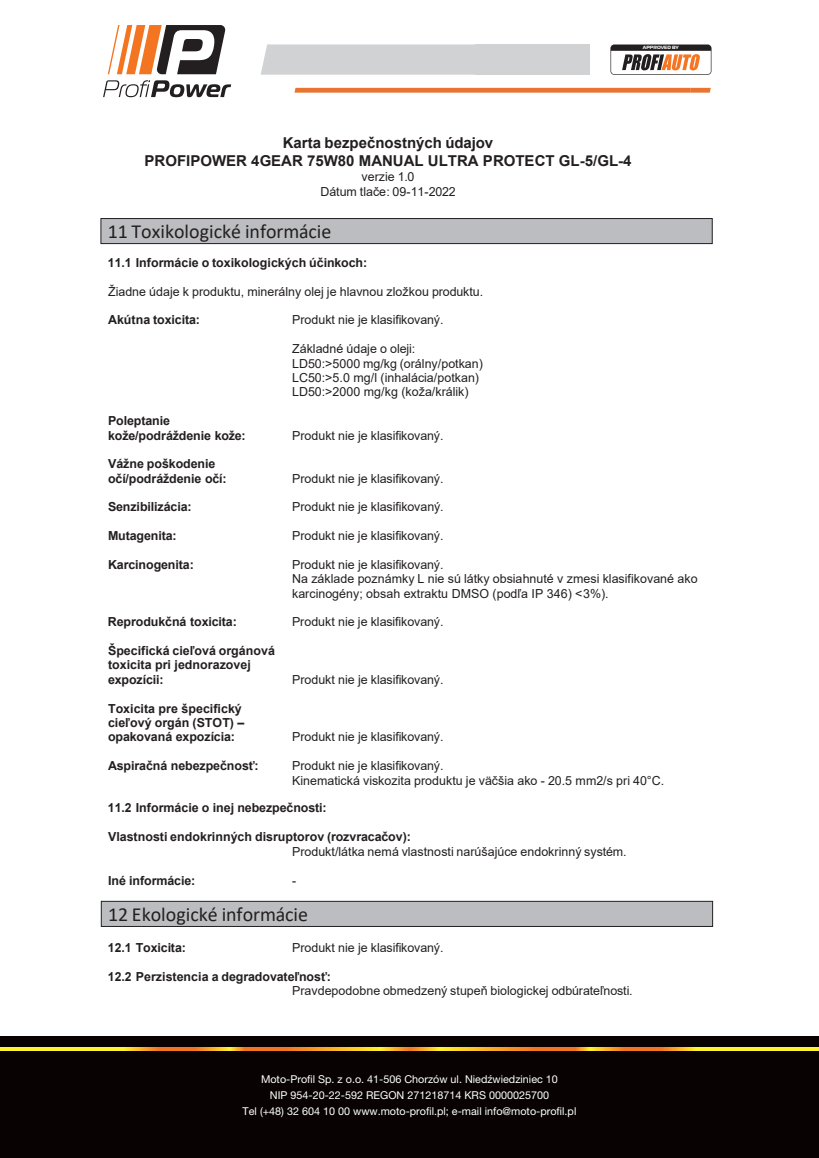
<style>
.page{position:relative;width:819px;height:1158px;background:#fff}
.page>*{position:absolute;margin:0;border:0;box-sizing:border-box;transform-origin:0 0}
.t1{font:20px "Calibri";color:#231f20}
.t2{font:700 15px/18.2px "Arial";color:#231f20;text-align:center}
.t3{font:12.5px/14.4px "Arial";color:#231f20}
.t4{font:700 12.5px/14.5px "Arial";color:#231f20}
.t5{font:10.75px/16.2px "Helvetica Neue LT Pro";color:#fff;text-align:center}
.t6{font:700 4.62px "Magistral";color:#fff}
</style>
<div class="page">
<div style="left:101px;top:218px;width:611px;height:26px;background:#bcbdc0;border:1px solid #231f20"></div>
<div style="left:101px;top:901px;width:612px;height:26px;background:#bcbdc0;border:1px solid #231f20"></div>
<div style="left:0;top:1036px;width:819px;height:122px;background:#080302"></div>
<svg style="left:0;top:1048px;width:819px;height:2px;background:#fab927"></svg>
<svg style="left:108px;top:25px;width:118px;height:49px"></svg>
<svg style="left:103px;top:80px;width:128px;height:17px"></svg>
<svg style="left:261px;top:44px;width:214px;height:31px;background:#d2d3d5"></svg>
<div style="left:475px;top:44px;width:114px;height:31px;background:#d1d2d4"></div>
<svg style="left:294px;top:88px;width:417px;height:5px;background:#ea7e40"></svg>
<svg style="left:610px;top:45px;width:101px;height:30px"></svg>
<p class="t6" style="left:643px;top:45px;width:37px">APPROVED BY</p>
<p class="t2" style="left:145px;top:134px;width:488px">Karta bezpečnostných údajov<br>PROFIPOWER 4GEAR 75W80 MANUAL ULTRA PROTECT GL-5/GL-4</p>
<p class="t3" style="left:320px;top:170px;width:137px;text-align:center">verzie 1.0<br>Dátum tlače: 09-11-2022</p>
<h1 class="t1" style="left:108px;top:218px;width:225px">11 Toxikologické informácie</h1>
<p class="t4" style="left:108px;top:255px;width:261px">11.1 Informácie o toxikologických účinkoch:</p>
<p class="t3" style="left:108px;top:284px;width:377px">Žiadne údaje k produktu, minerálny olej je hlavnou zložkou produktu.</p>
<p class="t4" style="left:108px;top:313px;width:93px">Akútna toxicita:</p>
<p class="t3" style="left:292px;top:313px;width:153px">Produkt nie je klasifikovaný.</p>
<p class="t3" style="left:292px;top:341px;width:192px">Základné údaje o oleji:<br>LD50:&gt;5000 mg/kg (orálny/potkan)<br>LC50:&gt;5.0 mg/l (inhalácia/potkan)<br>LD50:&gt;2000 mg/kg (koža/králik)</p>
<p class="t4" style="left:108px;top:413px;width:139px">Poleptanie kože/podráždenie kože:</p>
<p class="t3" style="left:292px;top:428px;width:153px">Produkt nie je klasifikovaný.</p>
<p class="t4" style="left:108px;top:457px;width:120px">Vážne poškodenie očí/podráždenie očí:</p>
<p class="t3" style="left:292px;top:471px;width:153px">Produkt nie je klasifikovaný.</p>
<p class="t4" style="left:108px;top:500px;width:85px">Senzibilizácia:</p>
<p class="t3" style="left:292px;top:500px;width:153px">Produkt nie je klasifikovaný.</p>
<p class="t4" style="left:108px;top:529px;width:70px">Mutagenita:</p>
<p class="t3" style="left:292px;top:528px;width:153px">Produkt nie je klasifikovaný.</p>
<p class="t4" style="left:108px;top:557px;width:87px">Karcinogenita:</p>
<p class="t3" style="left:292px;top:557px;width:407px">Produkt nie je klasifikovaný.<br>Na základe poznámky L nie sú látky obsiahnuté v zmesi klasifikované ako karcinogény; obsah extraktu DMSO (podľa IP 346) &lt;3%).</p>
<p class="t4" style="left:108px;top:615px;width:130px">Reprodukčná toxicita:</p>
<p class="t3" style="left:292px;top:615px;width:153px">Produkt nie je klasifikovaný.</p>
<p class="t4" style="left:108px;top:643px;width:168px">Špecifická cieľová orgánová toxicita pri jednorazovej expozícii:</p>
<p class="t3" style="left:292px;top:672px;width:153px">Produkt nie je klasifikovaný.</p>
<p class="t4" style="left:108px;top:701px;width:138px">Toxicita pre špecifický cieľový orgán (STOT) – opakovaná expozícia:</p>
<p class="t3" style="left:292px;top:730px;width:153px">Produkt nie je klasifikovaný.</p>
<p class="t4" style="left:108px;top:759px;width:152px">Aspiračná nebezpečnosť:</p>
<p class="t3" style="left:292px;top:758px;width:374px">Produkt nie je klasifikovaný.<br>Kinematická viskozita produktu je väčšia ako - 20.5 mm2/s pri 40°C.</p>
<p class="t4" style="left:108px;top:801px;width:220px">11.2 Informácie o inej nebezpečnosti:</p>
<p class="t4" style="left:108px;top:829px;width:304px">Vlastnosti endokrinných disruptorov (rozvracačov):</p>
<p class="t3" style="left:292px;top:844px;width:336px">Produkt/látka nemá vlastnosti narúšajúce endokrinný systém.</p>
<p class="t4" style="left:108px;top:873px;width:89px">Iné informácie:</p>
<p class="t3" style="left:292px;top:873px;width:6px">-</p>
<h1 class="t1" style="left:108px;top:901px;width:202px">12 Ekologické informácie</h1>
<p class="t4" style="left:108px;top:940px;width:79px">12.1 Toxicita:</p>
<p class="t3" style="left:292px;top:940px;width:153px">Produkt nie je klasifikovaný.</p>
<p class="t4" style="left:108px;top:969px;width:225px">12.2 Perzistencia a degradovateľnosť:</p>
<p class="t3" style="left:292px;top:983px;width:342px">Pravdepodobne obmedzený stupeň biologickej odbúrateľnosti.</p>
<p class="t5" style="left:243px;top:1070px;width:335px">Moto-Profil Sp. z o.o. 41-506 Chorzów ul. Niedźwiedziniec 10<br>NIP 954-20-22-592 REGON 271218714 KRS 0000025700<br>Tel (+48) 32 604 10 00 www.moto-profil.pl; e-mail info@moto-profil.pl</p>
</div>
